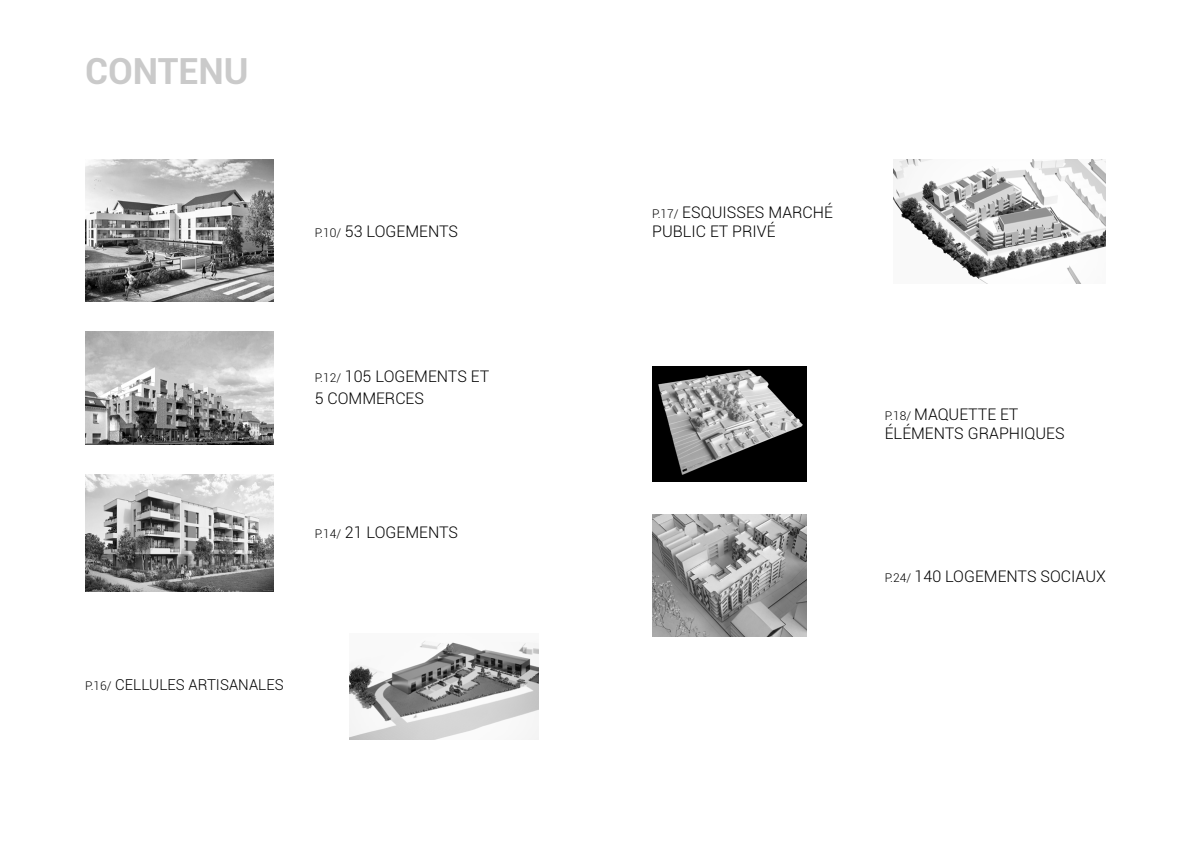
<style>
.page{position:relative;width:1191px;height:842px;background:#fff}
.page>*{position:absolute;margin:0;border:0;box-sizing:border-box;transform-origin:0 0}
.t1{font:700 36px "Roboto";color:#cacaca}
.t2{font:300 16px/19.2px "Roboto";color:#000}
.t3{font:300 15px "Roboto";color:#000}
.s1{font-size:12px}
</style>
<div class="page">
<img style="left:652px;top:514px;width:154px;height:122px">
<img style="left:85px;top:332px;width:189px;height:113px">
<img style="left:85px;top:475px;width:189px;height:117px">
<img style="left:652px;top:366px;width:154px;height:116px">
<img style="left:893px;top:160px;width:212px;height:123px">
<img style="left:350px;top:641px;width:189px;height:98px">
<img style="left:85px;top:160px;width:189px;height:141px">
<h1 class="t1" style="left:85px;top:45px;width:165px">CONTENU</h1>
<p class="t2" style="left:315px;top:221px;width:145px"><span class="s1">P.10/</span> 53 LOGEMENTS</p>
<p class="t2" style="left:315px;top:365px;width:176px;line-height:21.6px"><span class="s1">P.12/</span> 105 LOGEMENTS ET<br>5 COMMERCES</p>
<p class="t2" style="left:315px;top:522px;width:145px"><span class="s1">P.14/</span> 21 LOGEMENTS</p>
<p class="t3" style="left:85px;top:674px;width:200px"><span class="s1">P.16/</span> CELLULES ARTISANALES</p>
<p class="t2" style="left:652px;top:202px;width:182px"><span class="s1">P.17/</span> ESQUISSES MARCHÉ<br>PUBLIC ET PRIVÉ</p>
<p class="t2" style="left:884px;top:404px;width:181px"><span class="s1">P.18/</span> MAQUETTE ET<br>ÉLÉMENTS GRAPHIQUES</p>
<p class="t2" style="left:884px;top:566px;width:223px"><span class="s1">P.24/</span> 140 LOGEMENTS SOCIAUX</p>
</div>
